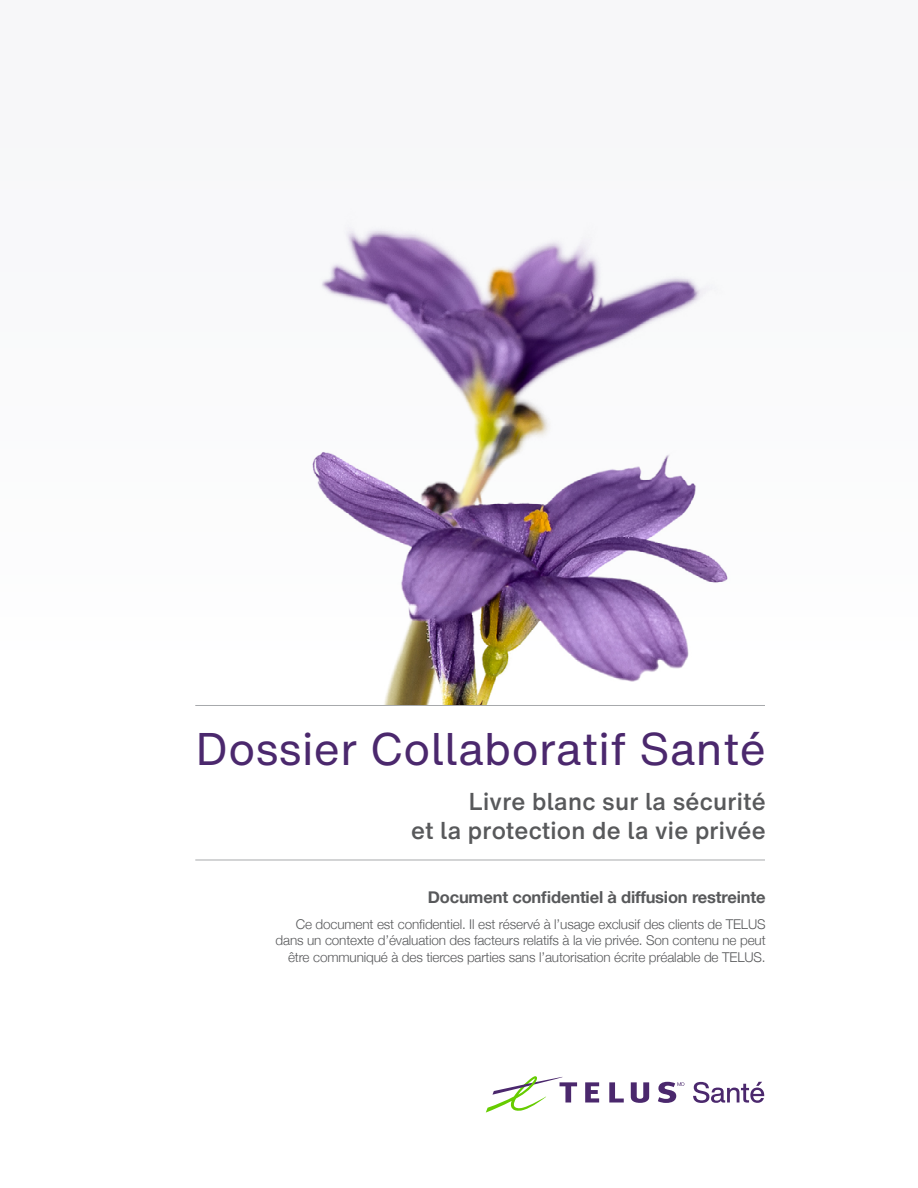
<style>
.page{position:relative;width:918px;height:1188px;background:#fff}
.page>*{position:absolute;margin:0;border:0;box-sizing:border-box;transform-origin:0 0}
.t1{font:45px "Helvetica Now Text SA";letter-spacing:.01em;color:#4b286d}
.t2{font:500 24px/28.8px "Helvetica Now Text SA";letter-spacing:.01em;color:#58595b;text-align:right}
.body{font:700 16.5px "Helvetica Neue";letter-spacing:-.01em;color:#58595b}
.body-2{font:300 13.5px/16.5px "Helvetica Neue";letter-spacing:-.01em;color:#58595b;text-align:right}
</style>
<div class="page">
<div style="left:0;top:0;width:918px;height:753px;background:#f9f9fa"></div>
<img style="left:312px;top:230px;width:416px;height:475px">
<hr style="left:195px;top:705px;width:570px;height:1px;background:#a7a9ac">
<hr style="left:195px;top:860px;width:570px;height:1px;background:#a7a9ac">
<svg style="left:585px;top:1082px;width:14px;height:21px"></svg>
<svg style="left:609px;top:1082px;width:15px;height:21px"></svg>
<svg style="left:631px;top:1082px;width:18px;height:21px"></svg>
<svg style="left:486px;top:1076px;width:91px;height:37px"></svg>
<svg style="left:658px;top:1082px;width:26px;height:21px"></svg>
<svg style="left:693px;top:1082px;width:71px;height:21px"></svg>
<p class="t1" style="left:196px;top:718px;width:571px">Dossier Collaboratif Santé</p>
<p class="t2" style="left:411px;top:787px;width:356px">Livre blanc sur la sécurité<br>et la protection de la vie privée</p>
<p class="body" style="left:428px;top:887px;width:339px">Document confidentiel à diffusion restreinte</p>
<p class="body-2" style="left:276px;top:915px;width:492px">Ce document est confidentiel. Il est réservé à l’usage exclusif des clients de TELUS dans un contexte d’évaluation des facteurs relatifs à la vie privée. Son contenu ne peut être communiqué à des tierces parties sans l’autorisation écrite préalable de TELUS.</p>
</div>
